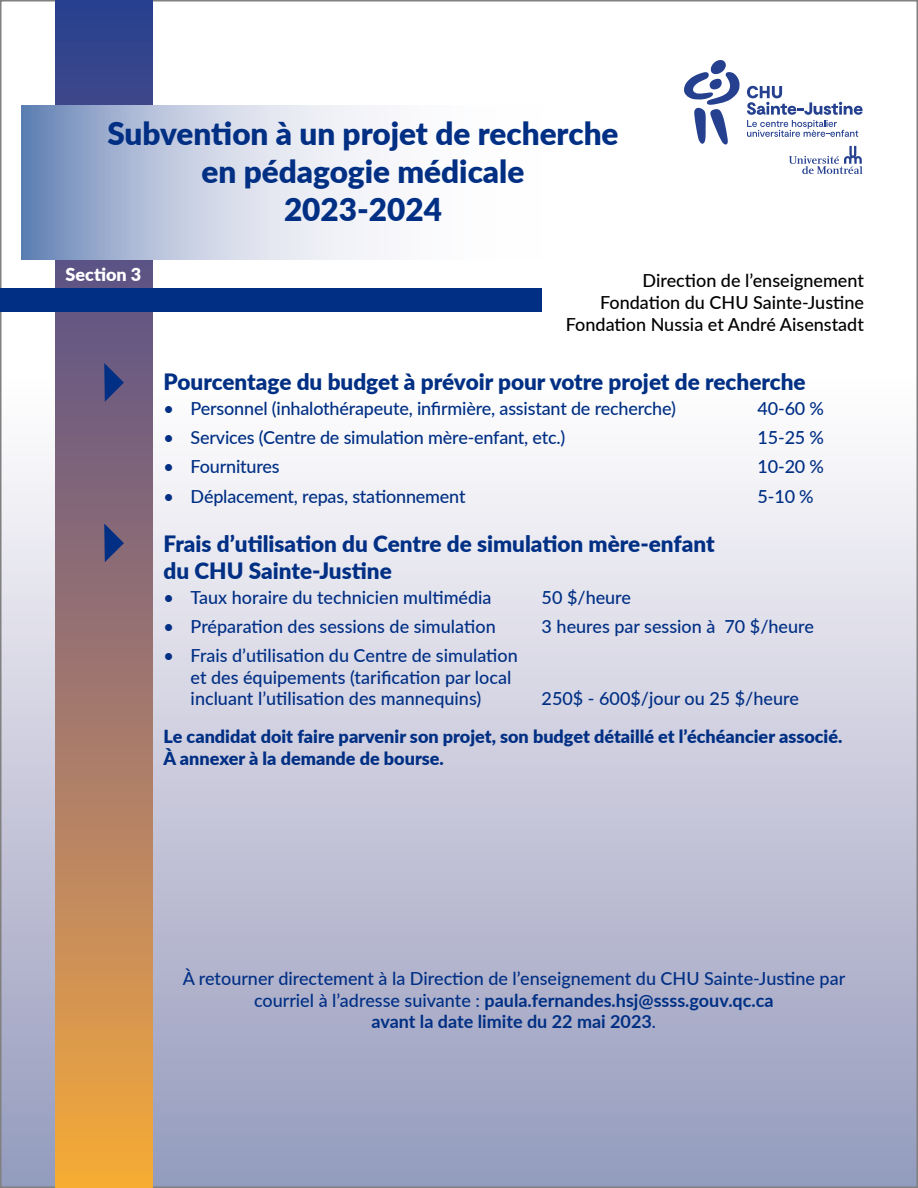
<style>
.page{position:relative;width:918px;height:1188px;background:#fff}
.page>*{position:absolute;margin:0;border:0;box-sizing:border-box;transform-origin:0 0}
.t1{font:900 31.5px/37.8px "Lato";color:#002f84;text-align:center}
.t2{font:900 22.5px/27px "Lato";color:#002f84}
.t3{font:500 18px/21.6px "Lato";color:#002f84}
.t4{font:900 18px/21.6px "Lato";color:#002f84}
.t5{font:500 18px/21.6px "Lato";color:#000;text-align:right}
.t6{font:900 18px "Lato";color:#fff}
.s1{font-weight:700}
</style>
<div class="page">
<div style="left:1px;top:1px;width:916px;height:1186px;background:linear-gradient(to bottom,#fff,#a0a3c2)"></div>
<svg style="left:56px;top:0;width:97px;height:1188px;background:#9d7769"></svg>
<svg style="left:21px;top:105px;width:684px;height:155px"></svg>
<svg style="left:747px;top:86px;width:116px;height:51px"></svg>
<svg style="left:789px;top:146px;width:74px;height:28px"></svg>
<svg style="left:684px;top:60px;width:56px;height:85px"></svg>
<div style="left:0;top:288px;width:542px;height:24px;background:#002f84"></div>
<svg style="left:104px;top:363px;width:20px;height:39px"></svg>
<svg style="left:104px;top:524px;width:20px;height:38px"></svg>
<h1 class="t1" style="left:107px;top:114px;width:513px">Subvention à un projet de recherche en pédagogie médicale<br>2023-2024</h1>
<p class="t6" style="left:66px;top:261px;width:77px">Section 3</p>
<p class="t5" style="left:566px;top:269px;width:300px">Direction de l’enseignement<br>Fondation du CHU Sainte-Justine<br>Fondation Nussia et André Aisenstadt</p>
<p class="t2" style="left:164px;top:367px;width:644px">Pourcentage du budget à prévoir pour votre projet de recherche</p>
<p class="t3" style="left:164px;top:397px;width:514px">• Personnel (inhalothérapeute, infirmière, assistant de recherche)</p>
<p class="t3" style="left:758px;top:397px;width:68px">40-60 %</p>
<p class="t3" style="left:164px;top:426px;width:403px">• Services (Centre de simulation mère-enfant, etc.)</p>
<p class="t3" style="left:758px;top:426px;width:68px">15-25 %</p>
<p class="t3" style="left:164px;top:455px;width:118px">• Fournitures</p>
<p class="t3" style="left:758px;top:455px;width:68px">10-20 %</p>
<p class="t3" style="left:164px;top:484px;width:303px">• Déplacement, repas, stationnement</p>
<p class="t3" style="left:758px;top:484px;width:58px">5-10 %</p>
<p class="t2" style="left:164px;top:529px;width:553px">Frais d’utilisation du Centre de simulation mère-enfant du CHU Sainte-Justine</p>
<p class="t3" style="left:164px;top:586px;width:329px">• Taux horaire du technicien multimédia</p>
<p class="t3" style="left:542px;top:586px;width:91px">50 $/heure</p>
<p class="t3" style="left:164px;top:615px;width:334px">• Préparation des sessions de simulation</p>
<p class="t3" style="left:542px;top:615px;width:274px">3 heures par session à 70 $/heure</p>
<p class="t3" style="left:191px;top:644px;width:329px;text-indent:-27px">• Frais d’utilisation du Centre de simulation et des équipements (tarification par local incluant l’utilisation des mannequins)</p>
<p class="t3" style="left:542px;top:687px;width:259px">250$ - 600$/jour ou 25 $/heure</p>
<p class="t4" style="left:164px;top:725px;width:680px">Le candidat doit faire parvenir son projet, son budget détaillé et l’échéancier associé.<br>À annexer à la demande de bourse.</p>
<p class="t3" style="left:183px;top:967px;width:664px;text-align:center">À retourner directement à la Direction de l’enseignement du CHU Sainte-Justine par courriel à l’adresse suivante : <span class="s1">paula.fernandes.hsj@ssss.gouv.qc.ca<br>avant la date limite du 22 mai 2023</span>.</p>
</div>
